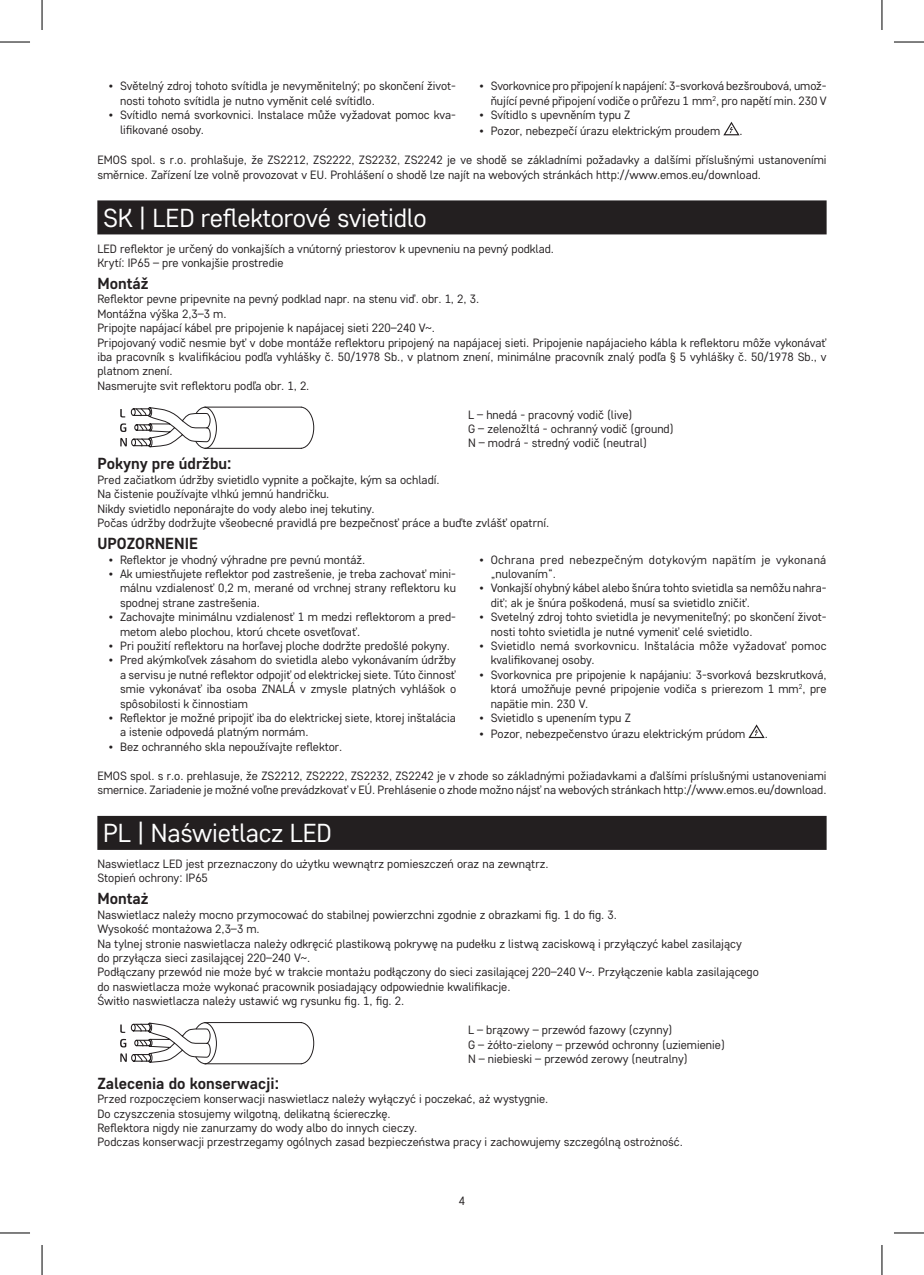
<style>
.page{position:relative;width:924px;height:1275px;background:#fff}
.page>*{position:absolute;margin:0;border:0;box-sizing:border-box;transform-origin:0 0}
.t1{font:26px "Core Sans D35";letter-spacing:-.01em;color:#fff}
.t2{font:700 16px "Core Sans D55";color:#231f20}
.t3{font:12px/14.4px "Core Sans D35";color:#231f20}
.t4{font:12px/14.4px "Core Sans D35";letter-spacing:.03em;color:#231f20}
</style>
<div class="page">
<svg style="left:723px;top:122px;width:16px;height:13px"></svg>
<div style="left:97px;top:200px;width:729px;height:34px;background:#231f20"></div>
<svg style="left:120px;top:406px;width:194px;height:43px"></svg>
<svg style="left:748px;top:724px;width:16px;height:14px"></svg>
<div style="left:97px;top:816px;width:729px;height:34px;background:#231f20"></div>
<svg style="left:120px;top:1022px;width:194px;height:42px"></svg>
<hr style="left:0;top:42px;width:30px;height:1px;background:#000">
<hr style="left:893px;top:42px;width:30px;height:1px;background:#000">
<hr style="left:0;top:1232px;width:30px;height:1px;background:#000">
<hr style="left:893px;top:1232px;width:30px;height:1px;background:#000">
<hr style="left:42px;top:0;width:1px;height:30px;background:#000">
<hr style="left:42px;top:1245px;width:1px;height:30px;background:#000">
<hr style="left:881px;top:0;width:1px;height:30px;background:#000">
<hr style="left:881px;top:1245px;width:1px;height:30px;background:#000">
<p class="t3" style="left:479px;top:79px;width:348px;text-align:right">• Svorkovnice pro připojení k napájení: 3-svorková bezšroubová, umož&shy;ňující pevné připojení vodiče o průřezu 1 mm<sup>2</sup>, pro napětí min. 230 V</p>
<p class="t3" style="left:479px;top:107px;width:152px">• Svítidlo s upevněním typu Z</p>
<p class="t3" style="left:479px;top:124px;width:242px">• Pozor, nebezpečí úrazu elektrickým proudem</p>
<p class="t3" style="left:739px;top:124px;width:5px">.</p>
<p class="t3" style="left:97px;top:152px;width:730px">EMOS spol. s r.o. prohlašuje, že ZS2212, ZS2222, ZS2232, ZS2242 je ve shodě se základními požadavky a dalšími příslušnými ustanoveními směrnice. Zařízení lze volně provozovat v EU. Prohlášení o shodě lze najít na webových stránkách http://www.emos.eu/download.</p>
<h1 class="t1" style="left:103px;top:201px;width:325px">SK | LED reflektorové svietidlo</h1>
<p class="t3" style="left:97px;top:241px;width:458px">LED reflektor je určený do vonkajších a vnútorný priestorov k upevneniu na pevný podklad.<br>Krytí: IP65 – pre vonkajšie prostredie</p>
<h2 class="t2" style="left:97px;top:273px;width:53px">Montáž</h2>
<p class="t3" style="left:97px;top:292px;width:730px">Reflektor pevne pripevnite na pevný podklad napr. na stenu viď. obr. 1, 2, 3.<br>Montážna výška 2,3–3 m.<br>Pripojte napájací kábel pre pripojenie k napájacej sieti 220–240 V~.<br>Pripojovaný vodič nesmie byť v dobe montáže reflektoru pripojený na napájacej sieti. Pripojenie napájacieho kábla k reflektoru môže vykonávať iba pracovník s kvalifikáciou podľa vyhlášky č. 50/1978 Sb., v platnom znení, minimálne pracovník znalý podľa § 5 vyhlášky č. 50/1978 Sb., v platnom znení.<br>Nasmerujte svit reflektoru podľa obr. 1, 2.</p>
<p class="t3" style="left:468px;top:407px;width:207px">L – hnedá - pracovný vodič (live)<br>G – zelenožltá - ochranný vodič (ground)<br>N – modrá - stredný vodič (neutral)</p>
<h2 class="t2" style="left:97px;top:453px;width:135px">Pokyny pre údržbu:</h2>
<p class="t3" style="left:97px;top:472px;width:453px">Pred začiatkom údržby svietidlo vypnite a počkajte, kým sa ochladí.<br>Na čistenie používajte vlhkú jemnú handričku.<br>Nikdy svietidlo neponárajte do vody alebo inej tekutiny.<br>Počas údržby dodržujte všeobecné pravidlá pre bezpečnosť práce a buďte zvlášť opatrní.</p>
<h2 class="t2" style="left:97px;top:533px;width:102px">UPOZORNENIE</h2>
<p class="t3" style="left:109px;top:552px;width:258px">• Reflektor je vhodný výhradne pre pevnú montáž.</p>
<p class="t3" style="left:120px;top:566px;width:337px;text-align:justify;text-indent:-11px">• Ak umiestňujete reflektor pod zastrešenie, je treba zachovať mini&shy;málnu vzdialenosť 0,2 m, merané od vrchnej strany reflektoru ku spodnej strane zastrešenia.</p>
<p class="t3" style="left:120px;top:609px;width:337px;text-indent:-11px">• Zachovajte minimálnu vzdialenosť 1 m medzi reflektorom a pred&shy;metom alebo plochou, ktorú chcete osvetľovať.</p>
<p class="t3" style="left:109px;top:638px;width:342px">• Pri použití reflektoru na horľavej ploche dodržte predošlé pokyny.</p>
<p class="t3" style="left:120px;top:652px;width:337px;text-align:justify;text-indent:-11px">• Pred akýmkoľvek zásahom do svietidla alebo vykonávaním údržby a servisu je nutné reflektor odpojiť od elektrickej siete. Túto činnosť smie vykonávať iba osoba ZNALÁ v zmysle platných vyhlášok o spôsobilosti k činnostiam</p>
<p class="t3" style="left:120px;top:710px;width:337px;text-indent:-11px">• Reflektor je možné pripojiť iba do elektrickej siete, ktorej inštalácia a istenie odpovedá platným normám.</p>
<p class="t3" style="left:109px;top:739px;width:235px">• Bez ochranného skla nepoužívajte reflektor.</p>
<p class="t3" style="left:120px;top:79px;width:337px;text-indent:-11px">• Světelný zdroj tohoto svítidla je nevyměnitelný; po skončení život&shy;nosti tohoto svítidla je nutno vyměnit celé svítidlo.</p>
<p class="t3" style="left:120px;top:107px;width:337px;text-indent:-11px">• Svítidlo nemá svorkovnici. Instalace může vyžadovat pomoc kva&shy;lifikované osoby.</p>
<p class="t4" style="left:490px;top:552px;width:337px;text-indent:-11px">• Ochrana pred nebezpečným dotykovým napätím je vykonaná „nulovaním“.</p>
<p class="t3" style="left:490px;top:580px;width:337px;text-indent:-11px">• Vonkajší ohybný kábel alebo šnúra tohto svietidla sa nemôžu nahra&shy;diť; ak je šnúra poškodená, musí sa svietidlo zničiť.</p>
<p class="t3" style="left:490px;top:609px;width:337px;text-indent:-11px">• Svetelný zdroj tohto svietidla je nevymeniteľný; po skončení život&shy;nosti tohto svietidla je nutné vymeniť celé svietidlo.</p>
<p class="t3" style="left:490px;top:638px;width:337px;text-indent:-11px">• Svietidlo nemá svorkovnicu. Inštalácia môže vyžadovať pomoc kvalifikovanej osoby.</p>
<p class="t3" style="left:490px;top:667px;width:337px;text-align:justify;text-indent:-11px">• Svorkovnica pre pripojenie k napájaniu: 3-svorková bezskrutková, ktorá umožňuje pevné pripojenie vodiča s prierezom 1 mm<sup>2</sup>, pre napätie min. 230 V.</p>
<p class="t3" style="left:479px;top:710px;width:153px">• Svietidlo s upenením typu Z</p>
<p class="t3" style="left:479px;top:726px;width:267px">• Pozor, nebezpečenstvo úrazu elektrickým prúdom</p>
<p class="t3" style="left:764px;top:726px;width:5px">.</p>
<p class="t3" style="left:97px;top:768px;width:730px">EMOS spol. s r.o. prehlasuje, že ZS2212, ZS2222, ZS2232, ZS2242 je v zhode so základnými požiadavkami a ďalšími príslušnými ustanoveniami smernice. Zariadenie je možné voľne prevádzkovať v EÚ. Prehlásenie o zhode možno nájsť na webových stránkach http://www.emos.eu/download.</p>
<h1 class="t1" style="left:103px;top:816px;width:230px">PL | Naświetlacz LED</h1>
<p class="t3" style="left:97px;top:856px;width:452px">Naswietlacz LED jest przeznaczony do użytku wewnątrz pomieszczeń oraz na zewnątrz.<br>Stopień ochrony: IP65</p>
<h2 class="t2" style="left:97px;top:888px;width:53px">Montaż</h2>
<p class="t3" style="left:97px;top:907px;width:662px">Naswietlacz należy mocno przymocować do stabilnej powierzchni zgodnie z obrazkami fig. 1 do fig. 3.<br>Wysokość montażowa 2,3–3 m.<br>Na tylnej stronie naswietlacza należy odkręcić plastikową pokrywę na pudełku z listwą zaciskową i przyłączyć kabel zasilający<br>do przyłącza sieci zasilającej 220–240 V~.<br>Podłączany przewód nie może być w trakcie montażu podłączony do sieci zasilającej 220–240 V~. Przyłączenie kabla zasilającego do naswietlacza może wykonać pracownik posiadający odpowiednie kwalifikacje.<br>Świtło naswietlacza należy ustawić wg rysunku fig. 1, fig. 2.</p>
<p class="t3" style="left:468px;top:1022px;width:258px">L – brązowy – przewód fazowy (czynny)<br>G – żółto-zielony – przewód ochronny (uziemienie)<br>N – niebieski – przewód zerowy (neutralny)</p>
<h2 class="t2" style="left:97px;top:1072px;width:183px">Zalecenia do konserwacji:</h2>
<p class="t3" style="left:97px;top:1091px;width:587px">Przed rozpoczęciem konserwacji naswietlacz należy wyłączyć i poczekać, aż wystygnie.<br>Do czyszczenia stosujemy wilgotną, delikatną ściereczkę.<br>Reflektora nigdy nie zanurzamy do wody albo do innych cieczy.<br>Podczas konserwacji przestrzegamy ogólnych zasad bezpieczeństwa pracy i zachowujemy szczególną ostrożność.</p>
<p class="t3" style="left:458px;top:1192px;width:8px">4</p>
</div>
